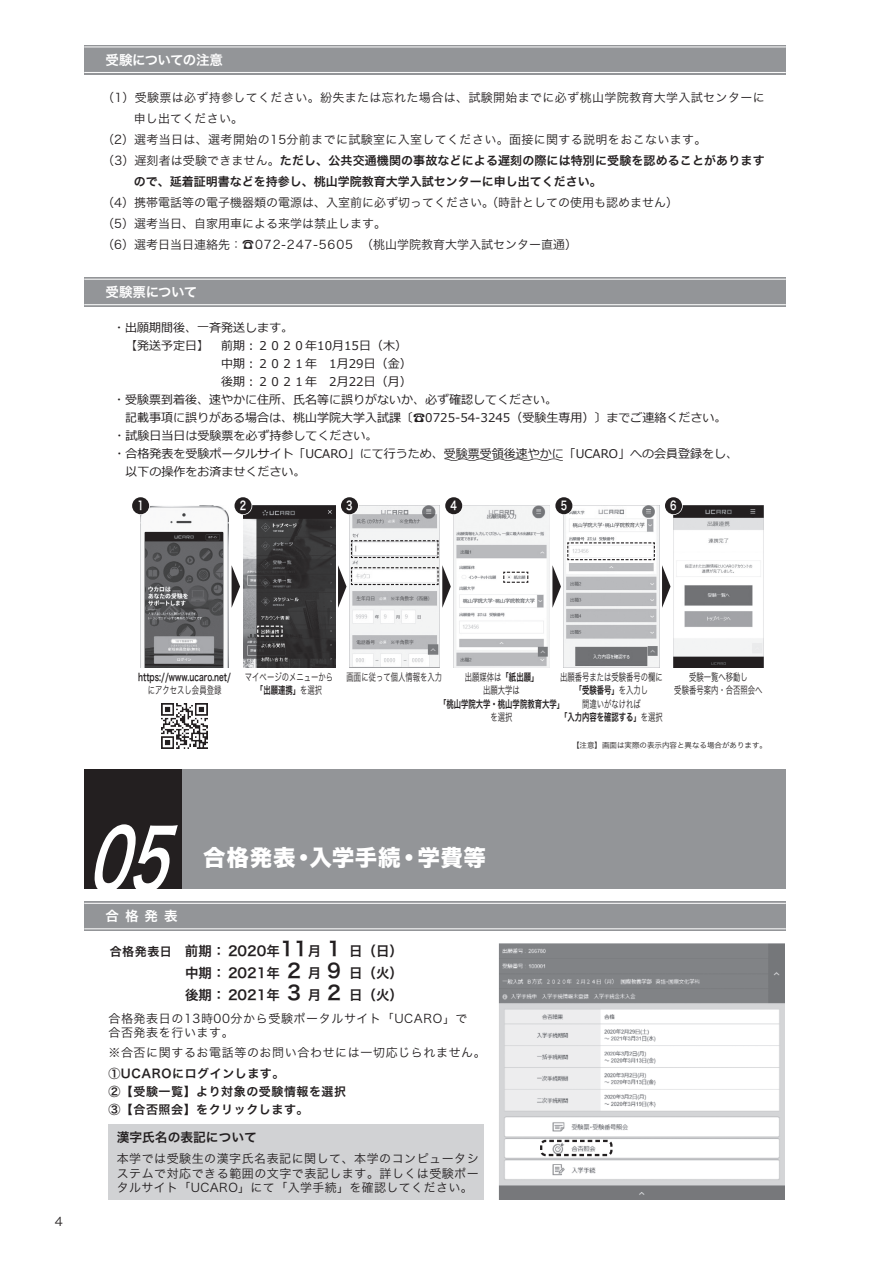
<style>
.page{position:relative;width:893px;height:1263px;background:#fff}
.page>*{position:absolute;margin:0;border:0;box-sizing:border-box;transform-origin:0 0}
.t1{font:italic 82.65px "Hira Kaku Pro W6";color:#fff;scale:.67 1}
.t2{font:22.5px "Hira Kaku Std W8";letter-spacing:.03em;color:#fff}
.t3{font:13.5px/21.5px "Hira Kaku Pro W6";color:#231f20;text-align:justify}
.t4{font:13.5px "Hira Kaku Pro W6";letter-spacing:-.02em;color:#fff}
.t5{font:12.75px "Hira Kaku Pro W6";color:#231f20}
.t6{font:12px/18.6px "Meiryo";color:#231f20}
.t7{font:12px/14.4px "Hira Kaku Pro W3";letter-spacing:.03em;color:#231f20;text-align:justify}
.t8{font:12px/21px "Hira Kaku Pro W3";color:#231f20}
.t9{font:12px/21px "Hira Kaku Pro W6";letter-spacing:.01em;color:#231f20}
.t10{font:12px/14.4px "Hira Kaku Pro W3";letter-spacing:.05em;color:#231f20}
.t11{font:12px/18px "Hira Kaku Pro W6";letter-spacing:.045em;color:#231f20}
.t12{font:12px "Hira Kaku Pro W6";color:#fff;scale:.75 1}
.t13{font:10.5px/13.5px "Hira Kaku Pro W3";color:#231f20;text-align:center;scale:.7 1}
.t14{font:10.5px "Hira Kaku Pro W6";color:#231f20;scale:.7 1}
.t15{font:7.5px "Hira Kaku Pro W3";color:#231f20}
.s1{font-family:"Hira Kaku Pro W3"}
.s2{font-family:"Hira Kaku Pro W6"}
.s3{font-size:12px}
.s4{font-size:19.5px}
</style>
<div class="page">
<div style="left:84px;top:901px;width:702px;height:30px;background:#939598"></div>
<hr style="left:84px;top:928px;width:702px;height:1px;background:#fff">
<hr style="left:84px;top:903px;width:702px;height:1px;background:#fff">
<div style="left:182px;top:769px;width:604px;height:120px;background:#939598"></div>
<div style="left:84px;top:769px;width:98px;height:120px;background:#231f20"></div>
<img style="left:498px;top:944px;width:287px;height:255px">
<div style="left:108px;top:1124px;width:376px;height:75px;background:#d1d2d4"></div>
<div style="left:540px;top:1140px;width:72px;height:16px;border:2px dashed #231f20;border-radius:4px"></div>
<div style="left:84px;top:277px;width:702px;height:30px;background:#939598"></div>
<hr style="left:84px;top:304px;width:702px;height:1px;background:#fff">
<hr style="left:84px;top:279px;width:702px;height:1px;background:#fff">
<img style="left:141px;top:506px;width:88px;height:161px">
<img style="left:146px;top:533px;width:77px;height:134px">
<img style="left:243px;top:506px;width:92px;height:161px">
<img style="left:349px;top:506px;width:90px;height:161px">
<img style="left:454px;top:506px;width:95px;height:161px">
<img style="left:564px;top:506px;width:95px;height:161px">
<img style="left:673px;top:506px;width:90px;height:161px">
<div style="left:131px;top:496px;width:19px;height:19px;border:2px solid #fff;border-radius:50%"></div>
<div style="left:132px;top:497px;width:17px;height:17px;background:#231f20;border-radius:50%"></div>
<div style="left:234px;top:496px;width:18px;height:19px;border:2px solid #fff;border-radius:50%"></div>
<div style="left:235px;top:497px;width:17px;height:17px;background:#231f20;border-radius:50%"></div>
<div style="left:340px;top:496px;width:19px;height:19px;border:2px solid #fff;border-radius:50%"></div>
<div style="left:341px;top:497px;width:17px;height:17px;background:#231f20;border-radius:50%"></div>
<div style="left:444px;top:496px;width:19px;height:19px;border:2px solid #fff;border-radius:50%"></div>
<div style="left:445px;top:497px;width:17px;height:17px;background:#231f20;border-radius:50%"></div>
<div style="left:555px;top:496px;width:18px;height:19px;border:2px solid #fff;border-radius:50%"></div>
<div style="left:555px;top:497px;width:17px;height:17px;background:#231f20;border-radius:50%"></div>
<div style="left:664px;top:496px;width:19px;height:19px;border:2px solid #fff;border-radius:50%"></div>
<div style="left:665px;top:497px;width:17px;height:17px;background:#231f20;border-radius:50%"></div>
<svg style="left:232px;top:566px;width:8px;height:41px"></svg>
<svg style="left:552px;top:565px;width:9px;height:43px"></svg>
<svg style="left:662px;top:565px;width:8px;height:43px"></svg>
<svg style="left:257px;top:625px;width:26px;height:12px"></svg>
<svg style="left:350px;top:540px;width:89px;height:19px"></svg>
<svg style="left:567px;top:542px;width:88px;height:19px"></svg>
<svg style="left:503px;top:571px;width:26px;height:12px"></svg>
<svg style="left:338px;top:565px;width:113px;height:43px"></svg>
<img style="left:162px;top:703px;width:46px;height:46px">
<div style="left:84px;top:45px;width:702px;height:30px;background:#939598"></div>
<hr style="left:84px;top:72px;width:702px;height:1px;background:#fff">
<hr style="left:84px;top:47px;width:702px;height:1px;background:#fff">
<svg style="left:444px;top:458px;width:119px;height:3px"></svg>
<p class="t4" style="left:105px;top:48px;width:119px">受験についての注意</p>
<p class="t7" style="left:102px;top:89px;width:664px">（1）受験票は必ず持参してください。紛失または忘れた場合は、試験開始までに必ず桃山学院教育大学入試センターに</p>
<p class="t7" style="left:134px;top:110px;width:111px">申し出てください。</p>
<p class="t7" style="left:102px;top:131px;width:606px">（2）選考当日は、選考開始の15分前までに試験室に入室してください。面接に関する説明をおこないます。</p>
<p class="t9" style="left:134px;top:150px;width:632px;text-indent:-32px"><span class="s1">（3）遅刻者は受験できません。</span>ただし、公共交通機関の事故などによる遅刻の際には特別に受験を認めることがありますので、延着証明書などを持参し、桃山学院教育大学入試センターに申し出てください。</p>
<p class="t8" style="left:102px;top:191px;width:577px">（4）携帯電話等の電子機器類の電源は、入室前に必ず切ってください。（時計としての使用も認めません）（5）選考当日、自家用車による来学は禁止します。<br>（6）選考日当日連絡先：☎072-247-5605 （桃山学院教育大学入試センター直通）</p>
<p class="t4" style="left:105px;top:280px;width:93px">受験票について</p>
<p class="t6" style="left:113px;top:319px;width:181px"><span class="s1">・</span>出願期間後、一斉発送します。</p>
<p class="t6" style="left:125px;top:337px;width:283px">【発送予定日】　前期︓２０２０年10月15日（木）</p>
<p class="t6" style="left:221px;top:355px;width:192px">中期︓２０２１年　1月29日（金）</p>
<p class="t6" style="left:221px;top:373px;width:192px">後期︓２０２１年　2月22日（月）</p>
<p class="t6" style="left:113px;top:391px;width:445px"><span class="s1">・</span>受験票到着後、速やかに住所、氏名等に誤りがないか、必ず確認してください。</p>
<p class="t6" style="left:125px;top:409px;width:603px">記載事項に誤りがある場合は、桃山学院大学入試課〔☎0725-54-3245（受験生専用）〕までご連絡ください。</p>
<p class="t6" style="left:113px;top:427px;width:266px"><span class="s1">・</span>試験日当日は受験票を必ず持参してください。</p>
<p class="t6" style="left:125px;top:445px;width:614px;text-indent:-12px"><span class="s1">・</span>合格発表を受験ポータルサイト「UCARO」にて行うため、受験票受領後速やかに「UCARO」への会員登録をし、以下の操作をお済ませください。</p>
<p class="t12" style="left:137px;top:495px;width:10px">1</p>
<p class="t12" style="left:240px;top:495px;width:10px">2</p>
<p class="t12" style="left:346px;top:495px;width:10px">3</p>
<p class="t12" style="left:451px;top:495px;width:10px">4</p>
<p class="t12" style="left:561px;top:495px;width:10px">5</p>
<p class="t12" style="left:670px;top:495px;width:10px">6</p>
<p class="t14" style="left:138px;top:667px;width:134px">https://www.ucaro.net/</p>
<p class="t13" style="left:148px;top:683px;width:107px">にアクセスし会員登録</p>
<p class="t13" style="left:245px;top:669px;width:128px">マイページのメニューから</p>
<p class="t14" style="left:256px;top:681px;width:96px">「出願連携」<span class="s1">を選択</span></p>
<p class="t13" style="left:347px;top:669px;width:138px">画面に従って個人情報を入力</p>
<p class="t13" style="left:465px;top:669px;width:107px">出願媒体は<span class="s2">「紙出願」</span>出願大学は</p>
<p class="t14" style="left:439px;top:694px;width:180px">「桃山学院大学・桃山学院教育大学」</p>
<p class="t13" style="left:491px;top:710px;width:33px">を選択</p>
<p class="t13" style="left:560px;top:669px;width:149px">出願番号または受験番号の欄に</p>
<p class="t14" style="left:575px;top:681px;width:106px">「受験番号」<span class="s1">を入力し</span></p>
<p class="t13" style="left:582px;top:696px;width:85px">間違いがなければ</p>
<p class="t14" style="left:560px;top:708px;width:149px">「入力内容を確認する」<span class="s1">を選択</span></p>
<p class="t13" style="left:674px;top:669px;width:128px">受験一覧へ移動し<br>受験番号案内・合否照会へ</p>
<p class="t15" style="left:572px;top:738px;width:196px">【注意】画面は実際の表示内容と異なる場合があります。</p>
<p class="t7" style="left:55px;top:1213px;width:9px">4</p>
<h1 class="t1" style="left:87px;top:784px;width:177px">05</h1>
<h2 class="t2" style="left:203px;top:845px;width:284px">合格発表・入学手続・学費等</h2>
<p class="t4" style="left:105px;top:904px;width:74px">合格発表</p>
<p class="t3" style="left:185px;top:940px;width:219px;text-indent:-75px"><span class="s3">合格発表日　</span>前期： 2020年<span class="s4">11</span>月 <span class="s4">1</span> 日（日）中期： 2021年 <span class="s4">2</span> 月 <span class="s4">9</span> 日（火）後期： 2021年 <span class="s4">3</span> 月 <span class="s4">2</span> 日（火）</p>
<p class="t10" style="left:108px;top:1010px;width:361px">合格発表日の13時00分から受験ポータルサイト「UCARO」で合否発表を行います。</p>
<p class="t10" style="left:108px;top:1044px;width:379px">※合否に関するお電話等のお問い合わせには一切応じられません。</p>
<p class="t11" style="left:108px;top:1063px;width:239px">①UCAROにログインします。<br>②【受験一覧】より対象の受験情報を選択<br>③【合否照会】をクリックします。</p>
<p class="t5" style="left:117px;top:1126px;width:142px">漢字氏名の表記について</p>
<p class="t7" style="left:117px;top:1151px;width:364px">本学では受験生の漢字氏名表記に関して、本学のコンピュータシステムで対応できる範囲の文字で表記します。詳しくは受験ポータルサイト「UCARO」にて「入学手続」を確認してください。</p>
</div>
